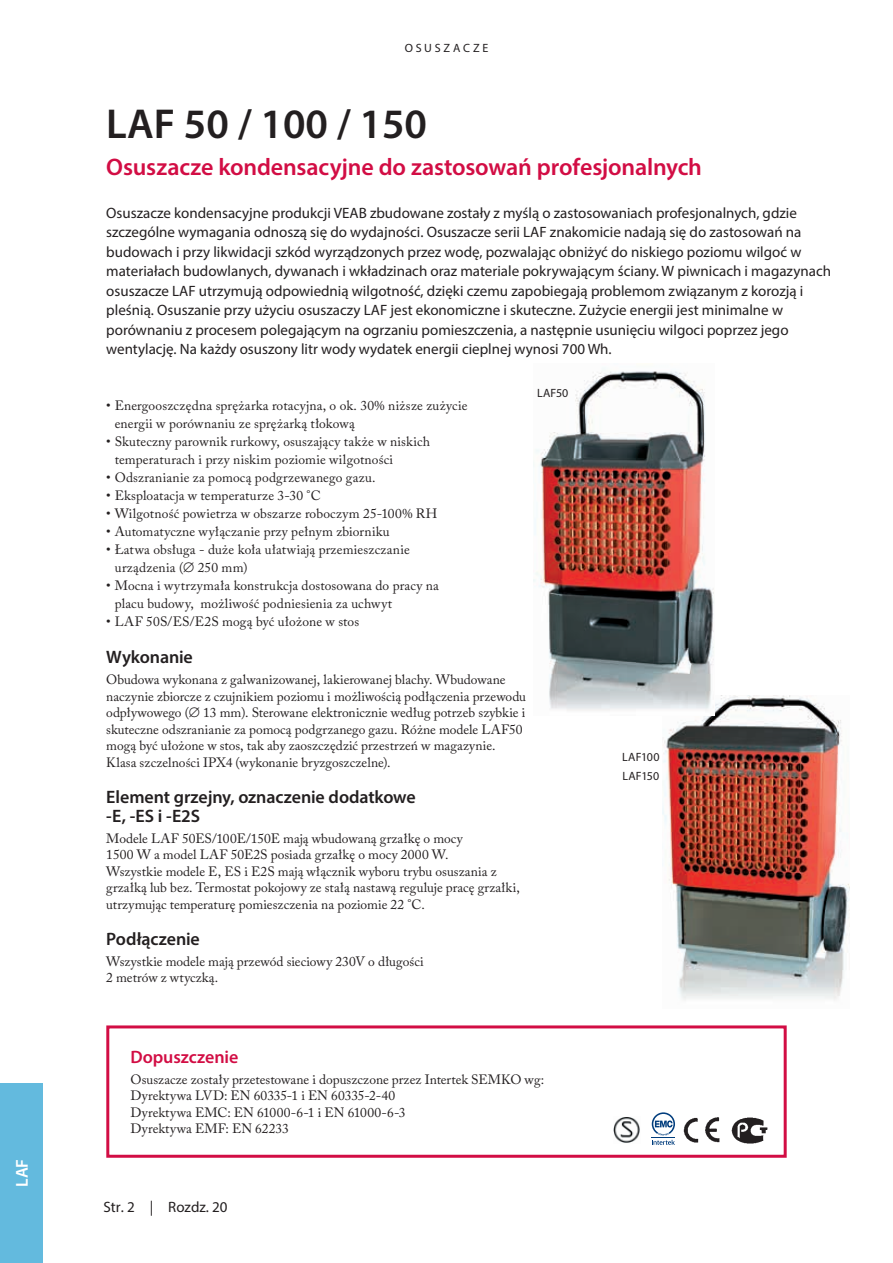
<style>
.page{position:relative;width:893px;height:1263px;background:#fff}
.page>*{position:absolute;margin:0;border:0;box-sizing:border-box;transform-origin:0 0}
.Rubrik_-_Svart{font:600 42px "Myriad Pro";color:#231f20}
.Mell2_-_Röd{font:600 24px "Myriad Pro";letter-spacing:-.005em;color:#d20d44}
.Mell_-_Svart{font:600 18px/19.5px "Myriad Pro";letter-spacing:-.005em;color:#231f20}
.Mell_-_Röd{font:600 18px "Myriad Pro";letter-spacing:-.005em;color:#d20d44}
.t1{font:600 17.25px "Myriad Pro";color:#fff}
.Ingress{font:15px/19.5px "Myriad Pro";color:#231f20}
.Bröd_-_Polska{font:13.5px/16.5px "Adobe Caslon Pro";letter-spacing:.005em;color:#231f20}
.Punktlista{font:13.5px/18px "Adobe Caslon Pro";letter-spacing:.015em;color:#231f20}
.Måttskiss-text__cent{font:12px "Myriad Pro";letter-spacing:.005em;color:#231f20}
.TOP{font:12px "Myriad Pro";letter-spacing:.23em;color:#231f20}
.s1{font-family:"Caslon PSJA"}
.s2{font-family:"Caslon PSJA";font-weight:700}
</style>
<div class="page">
<img style="left:662px;top:696px;width:187px;height:304px">
<img style="left:534px;top:371px;width:180px;height:344px">
<img style="left:614px;top:1117px;width:26px;height:26px">
<svg style="left:652px;top:1112px;width:23px;height:33px"></svg>
<img style="left:683px;top:1117px;width:37px;height:26px">
<img style="left:731px;top:1117px;width:37px;height:27px">
<div style="left:106px;top:1025px;width:681px;height:133px;border:3px solid #d20d44"></div>
<div style="left:0;top:1083px;width:43px;height:180px;background:#63bade"></div>
<p class="t1" style="left:11px;top:1187px;width:30px;rotate:-90deg">LAF</p>
<p class="TOP" style="left:405px;top:40px;width:85px">OSUSZACZE</p>
<p class="Rubrik_-_Svart" style="left:106px;top:97px;width:322px">LAF 50 / 100 / 150</p>
<p class="Mell2_-_Röd" style="left:106px;top:151px;width:597px">Osuszacze kondensacyjne do zastosowań profesjonalnych</p>
<p class="Ingress" style="left:106px;top:203px;width:726px">Osuszacze kondensacyjne produkcji VEAB zbudowane zostały z myślą o zastosowaniach profesjonalnych, gdzie szczególne wymagania odnoszą się do wydajności. Osuszacze serii LAF znakomicie nadają się do zastosowań na budowach i przy likwidacji szkód wyrządzonych przez wodę, pozwalając obniżyć do niskiego poziomu wilgoć w materiałach budowlanych, dywanach i wkładzinach oraz materiale pokrywającym ściany. W piwnicach i magazynach osuszacze LAF utrzymują odpowiednią wilgotność, dzięki czemu zapobiegają problemom związanym z korozją i pleśnią. Osuszanie przy użyciu osuszaczy LAF jest ekonomiczne i skuteczne. Zużycie energii jest minimalne w porównaniu z procesem polegającym na ogrzaniu pomieszczenia, a następnie usunięciu wilgoci poprzez jego wentylację. Na każdy osuszony litr wody wydatek energii cieplnej wynosi 700 Wh.</p>
<p class="Punktlista" style="left:115px;top:396px;width:354px;text-indent:-9px">• Energooszczędna sprężarka rotacyjna, o ok. 30% niższe zużycie energii w porównaniu ze sprężarką tłokową</p>
<p class="Punktlista" style="left:115px;top:432px;width:317px;text-indent:-9px">• Skuteczny parownik rurkowy, osuszający także w niskich temperaturach i przy niskim poziomie wilgotności</p>
<p class="Punktlista" style="left:106px;top:468px;width:271px">• Odszranianie za pomocą podgrzewanego gazu.</p>
<p class="Punktlista" style="left:106px;top:486px;width:216px">• Eksploatacja w temperaturze 3-30 °C</p>
<p class="Punktlista" style="left:106px;top:504px;width:333px">• Wilgotność powietrza w obszarze roboczym 25-100% RH</p>
<p class="Punktlista" style="left:106px;top:522px;width:285px">• Automatyczne wyłączanie przy pełnym zbiorniku</p>
<p class="Punktlista" style="left:115px;top:540px;width:296px;text-indent:-9px">• Łatwa obsługa - duże koła ułatwiają przemieszczanie urządzenia (<span class="s1">∅</span> 250 mm)</p>
<p class="Punktlista" style="left:115px;top:576px;width:325px;text-indent:-9px">• Mocna i wytrzymała konstrukcja dostosowana do pracy na placu budowy, możliwość podniesienia za uchwyt</p>
<p class="Punktlista" style="left:106px;top:612px;width:254px">• LAF 50S/ES/E2S mogą być ułożone w stos</p>
<p class="Mell_-_Svart" style="left:106px;top:647px;width:88px">Wykonanie</p>
<p class="Bröd_-_Polska" style="left:106px;top:671px;width:421px">Obudowa wykonana z galwanizowanej, lakierowanej blachy. Wbudowane naczynie zbiorcze z czujnikiem poziomu i możliwością podłączenia przewodu odpływowego (<span class="s2">∅</span> 13 mm). Sterowane elektronicznie według potrzeb szybkie i skuteczne odszranianie za pomocą podgrzanego gazu. Różne modele LAF50 mogą być ułożone w stos, tak aby zaoszczędzić przestrzeń w magazynie.<br>Klasa szczelności IPX4 (wykonanie bryzgoszczelne).</p>
<p class="Mell_-_Svart" style="left:106px;top:786px;width:311px">Element grzejny, oznaczenie dodatkowe -E, -ES i -E2S</p>
<p class="Bröd_-_Polska" style="left:106px;top:830px;width:415px">Modele LAF 50ES/100E/150E mają wbudowaną grzałkę o mocy<br>1500 W a model LAF 50E2S posiada grzałkę o mocy 2000 W.<br>Wszystkie modele E, ES i E2S mają włącznik wyboru trybu osuszania z grzałką lub bez. Termostat pokojowy ze stałą nastawą reguluje pracę grzałki, utrzymując temperaturę pomieszczenia na poziomie 22 °C.</p>
<p class="Mell_-_Svart" style="left:106px;top:928px;width:95px">Podłączenie</p>
<p class="Bröd_-_Polska" style="left:106px;top:953px;width:319px">Wszystkie modele mają przewód sieciowy 230V o długości<br>2 metrów z wtyczką.</p>
<p class="Måttskiss-text__cent" style="left:537px;top:385px;width:33px">LAF50</p>
<p class="Mell_-_Röd" style="left:131px;top:1046px;width:109px">Dopuszczenie</p>
<p class="Bröd_-_Polska" style="left:131px;top:1071px;width:415px">Osuszacze zostały przetestowane i dopuszczone przez Intertek SEMKO wg:</p>
<p class="Bröd_-_Polska" style="left:131px;top:1087px;width:266px">Dyrektywa LVD: EN 60335-1 i EN 60335-2-40</p>
<p class="Bröd_-_Polska" style="left:131px;top:1104px;width:277px">Dyrektywa EMC: EN 61000-6-1 i EN 61000-6-3</p>
<p class="Bröd_-_Polska" style="left:131px;top:1120px;width:160px">Dyrektywa EMF: EN 62233</p>
<p class="Ingress" style="left:103px;top:1197px;width:126px">Str. 2 | Rozdz. 20</p>
<p class="Måttskiss-text__cent" style="left:622px;top:749px;width:39px">LAF100</p>
<p class="Måttskiss-text__cent" style="left:623px;top:768px;width:38px">LAF150</p>
</div>
